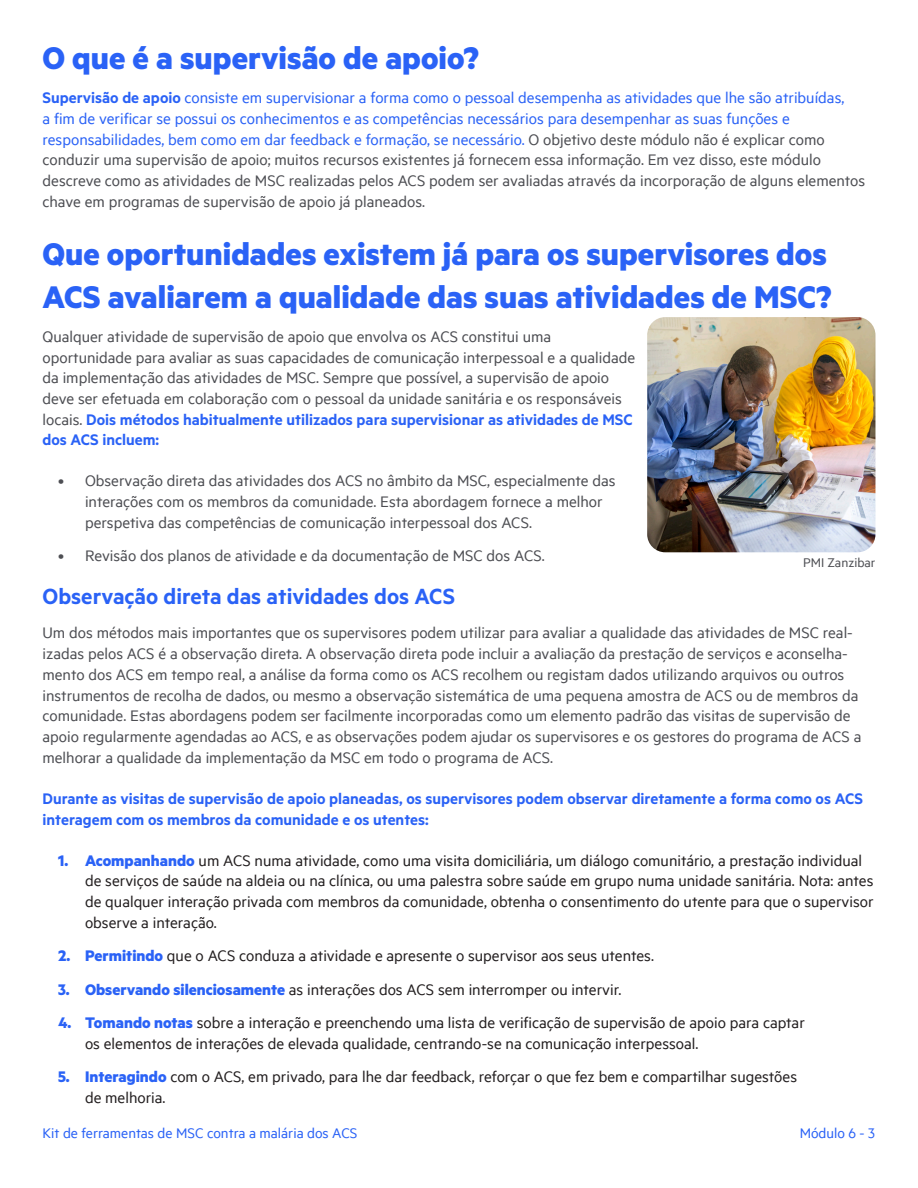
<style>
.page{position:relative;width:918px;height:1188px;background:#fff}
.page>*{position:absolute;margin:0;border:0;box-sizing:border-box;transform-origin:0 0}
.Heading{font:700 35.25px/42.3px "Metric";color:#2a62f6}
.Header_2{font:600 24.75px "Metric";color:#2a62f6}
.Base_text{font:17.25px/20.7px "Metric";color:#4d4e53}
.Paragraph{font:17.25px/20.9px "Metric";color:#4d4e53}
.t1{font:17.25px/20.7px "Metric";color:#231f20}
.Base_text-2{font:600 17.25px/20.7px "Metric";color:#2a62f6}
.t2{font:15.75px "Metric";color:#2a62f6}
.Base_text-3{font:14.25px "Metric";color:#4d4e53}
.s1{font-weight:600;color:#2a62f6}
.s2{color:#2a62f6}
.s3{font-weight:700;color:#2a62f6}
</style>
<div class="page">
<img style="left:647px;top:317px;width:228px;height:235px">
<p class="Heading" style="left:43px;top:36px;width:438px">O que é a supervisão de apoio?</p>
<p class="Base_text" style="left:43px;top:87px;width:824px"><span class="s1">Supervisão de apoio</span> <span class="s2">consiste em supervisionar a forma como o pessoal desempenha as atividades que lhe são atribuídas,<br>a fim de verificar se possui os conhecimentos e as competências necessários para desempenhar as suas funções e responsabilidades, bem como em dar feedback e formação, se necessário.</span> O objetivo deste módulo não é explicar como conduzir uma supervisão de apoio; muitos recursos existentes já fornecem essa informação. Em vez disso, este módulo descreve como as atividades de MSC realizadas pelos ACS podem ser avaliadas através da incorporação de alguns elementos chave em programas de supervisão de apoio já planeados.</p>
<p class="Heading" style="left:43px;top:232px;width:791px">Que oportunidades existem já para os supervisores dos<br>ACS avaliarem a qualidade das suas atividades de MSC?</p>
<p class="Base_text" style="left:43px;top:326px;width:594px">Qualquer atividade de supervisão de apoio que envolva os ACS constitui uma oportunidade para avaliar as suas capacidades de comunicação interpessoal e a qualidade da implementação das atividades de MSC. Sempre que possível, a supervisão de apoio deve ser efetuada em colaboração com o pessoal da unidade sanitária e os responsáveis locais. <span class="s1">Dois métodos habitualmente utilizados para supervisionar as atividades de MSC dos ACS incluem:</span></p>
<p class="Paragraph" style="left:85px;top:470px;width:532px;text-indent:-27px">• Observação direta das atividades dos ACS no âmbito da MSC, especialmente das interações com os membros da comunidade. Esta abordagem fornece a melhor perspetiva das competências de comunicação interpessoal dos ACS.</p>
<p class="Paragraph" style="left:58px;top:545px;width:488px">• Revisão dos planos de atividade e da documentação de MSC dos ACS.</p>
<p class="Header_2" style="left:43px;top:581px;width:414px">Observação direta das atividades dos ACS</p>
<p class="Paragraph" style="left:43px;top:622px;width:820px">Um dos métodos mais importantes que os supervisores podem utilizar para avaliar a qualidade das atividades de MSC real&shy;izadas pelos ACS é a observação direta. A observação direta pode incluir a avaliação da prestação de serviços e aconselha&shy;mento dos ACS em tempo real, a análise da forma como os ACS recolhem ou registam dados utilizando arquivos ou outros instrumentos de recolha de dados, ou mesmo a observação sistemática de uma pequena amostra de ACS ou de membros da comunidade. Estas abordagens podem ser facilmente incorporadas como um elemento padrão das visitas de supervisão de apoio regularmente agendadas ao ACS, e as observações podem ajudar os supervisores e os gestores do programa de ACS a melhorar a qualidade da implementação da MSC em todo o programa de ACS.</p>
<p class="Base_text-2" style="left:43px;top:788px;width:822px">Durante as visitas de supervisão de apoio planeadas, os supervisores podem observar diretamente a forma como os ACS interagem com os membros da comunidade e os utentes:</p>
<p class="t1" style="left:85px;top:849px;width:790px;text-indent:-27px"><span class="s3">1. Acompanhando</span> um ACS numa atividade, como uma visita domiciliária, um diálogo comunitário, a prestação individual de serviços de saúde na aldeia ou na clínica, ou uma palestra sobre saúde em grupo numa unidade sanitária. Nota: antes de qualquer interação privada com membros da comunidade, obtenha o consentimento do utente para que o supervisor observe a interação.</p>
<p class="t1" style="left:58px;top:945px;width:598px"><span class="s3">2. Permitindo</span> que o ACS conduza a atividade e apresente o supervisor aos seus utentes.</p>
<p class="t1" style="left:58px;top:978px;width:565px"><span class="s3">3. Observando silenciosamente</span> as interações dos ACS sem interromper ou intervir.</p>
<p class="t1" style="left:85px;top:1012px;width:721px;text-indent:-27px"><span class="s3">4. Tomando notas</span> sobre a interação e preenchendo uma lista de verificação de supervisão de apoio para captar os elementos de interações de elevada qualidade, centrando-se na comunicação interpessoal.</p>
<p class="t1" style="left:85px;top:1066px;width:714px;text-indent:-27px"><span class="s3">5. Interagindo</span> com o ACS, em privado, para lhe dar feedback, reforçar o que fez bem e compartilhar sugestões de melhoria.</p>
<p class="Base_text-3" style="left:803px;top:555px;width:74px">PMI Zanzibar</p>
<p class="t2" style="left:43px;top:1124px;width:317px">Kit de ferramentas de MSC contra a malária dos ACS</p>
<p class="t2" style="left:800px;top:1124px;width:77px">Módulo 6 - 3</p>
</div>
